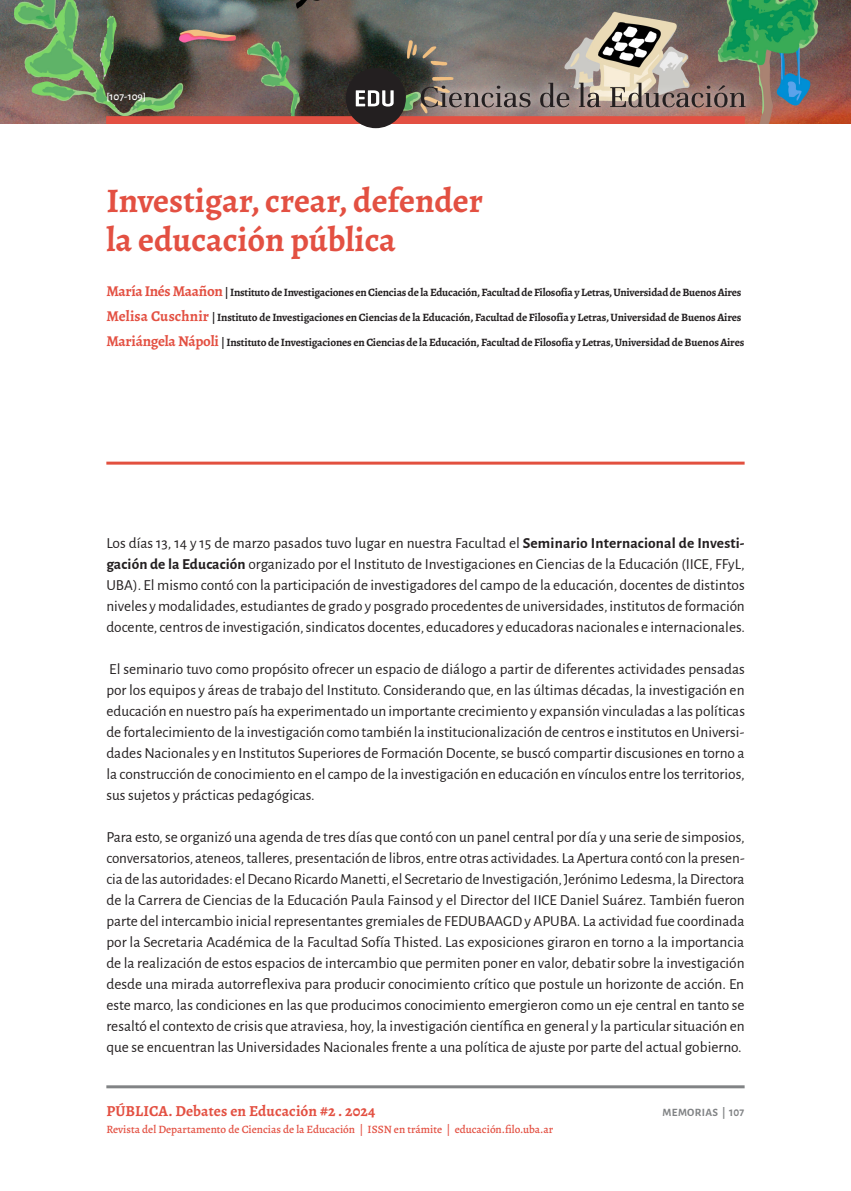
<style>
.page{position:relative;width:851px;height:1191px;background:#fff}
.page>*{position:absolute;margin:0;border:0;box-sizing:border-box;transform-origin:0 0}
.art-titulo{font:700 34.5px/39px "Alegreya";color:#e35042}
.art-texto-central{font:15.3px/21px "Alegreya Sans";color:#231f20;text-align:justify}
.t1{font:700 15.3px "Alegreya";letter-spacing:.01em;color:#e35042}
.art-autor3{font:700 11.25px "Alegreya";letter-spacing:-.015em;color:#231f20}
.art-autor{font:700 11.25px "Alegreya";letter-spacing:-.02em;color:#231f20}
.art-autor2{font:700 11.25px "Alegreya";letter-spacing:-.01em;color:#231f20}
.t2{font:500 11.25px "Alegreya";color:#e35042}
.t3{font:700 11.25px "Alegreya Sans";letter-spacing:.03em;color:#818385}
.t4{font:500 11.25px "Alegreya Sans";color:#fff}
.s1{font-size:15px;color:#e35042}
.s2{font-weight:700}
</style>
<div class="page">
<hr style="left:106px;top:1085px;width:638px;height:3px;background:#818385">
<img style="left:0;top:0;width:850px;height:123px">
<div style="left:106px;top:116px;width:638px;height:8px;background:#e35042"></div>
<div style="left:410px;top:72px;width:345px;height:46px;background:#fff;opacity:.8"></div>
<svg style="left:420px;top:83px;width:325px;height:24px;background:#90817b"></svg>
<div style="left:346px;top:68px;width:60px;height:60px;background:#231f20;border-radius:50%"></div>
<svg style="left:356px;top:90px;width:37px;height:17px"></svg>
<hr style="left:106px;top:461px;width:638px;height:3px;background:#e2503f">
<p class="t4" style="left:106px;top:88px;width:41px">[107-109]</p>
<p class="art-titulo" style="left:106px;top:180px;width:378px">Investigar, crear, defender la educación pública</p>
<p class="art-autor" style="left:106px;top:284px;width:636px"><span class="s1">María Inés Maañon</span> | Instituto de Investigaciones en Ciencias de la Educación, Facultad de Filosofía y Letras, Universidad de Buenos Aires</p>
<p class="art-autor2" style="left:106px;top:309px;width:636px"><span class="s1">Melisa Cuschnir</span> | Instituto de Investigaciones en Ciencias de la Educación, Facultad de Filosofía y Letras, Universidad de Buenos Aires</p>
<p class="art-autor3" style="left:106px;top:334px;width:639px"><span class="s1">Mariángela Nápoli</span> | Instituto de Investigaciones en Ciencias de la Educación, Facultad de Filosofía y Letras, Universidad de Buenos Aires</p>
<p class="art-texto-central" style="left:106px;top:531px;width:640px">Los días 13, 14 y 15 de marzo pasados tuvo lugar en nuestra Facultad el <span class="s2">Seminario Internacional de Investi&shy;gación de la Educación</span> organizado por el Instituto de Investigaciones en Ciencias de la Educación (IICE, FFyL, UBA). El mismo contó con la participación de investigadores del campo de la educación, docentes de distintos niveles y modalidades, estudiantes de grado y posgrado procedentes de universidades, institutos de formación docente, centros de investigación, sindicatos docentes, educadores y educadoras nacionales e internacionales.</p>
<p class="art-texto-central" style="left:106px;top:657px;width:640px">El seminario tuvo como propósito ofrecer un espacio de diálogo a partir de diferentes actividades pensadas por los equipos y áreas de trabajo del Instituto. Considerando que, en las últimas décadas, la investigación en educación en nuestro país ha experimentado un importante crecimiento y expansión vinculadas a las políticas de fortalecimiento de la investigación como también la institucionalización de centros e institutos en Universi&shy;dades Nacionales y en Institutos Superiores de Formación Docente, se buscó compartir discusiones en torno a la construcción de conocimiento en el campo de la investigación en educación en vínculos entre los territorios, sus sujetos y prácticas pedagógicas.</p>
<p class="art-texto-central" style="left:106px;top:825px;width:639px">Para esto, se organizó una agenda de tres días que contó con un panel central por día y una serie de simposios, conversatorios, ateneos, talleres, presentación de libros, entre otras actividades. La Apertura contó con la presen&shy;cia de las autoridades: el Decano Ricardo Manetti, el Secretario de Investigación, Jerónimo Ledesma, la Directora de la Carrera de Ciencias de la Educación Paula Fainsod y el Director del IICE Daniel Suárez. También fueron parte del intercambio inicial representantes gremiales de FEDUBAAGD y APUBA. La actividad fue coordinada por la Secretaria Académica de la Facultad Sofía Thisted. Las exposiciones giraron en torno a la importancia de la realización de estos espacios de intercambio que permiten poner en valor, debatir sobre la investigación desde una mirada autorreflexiva para producir conocimiento crítico que postule un horizonte de acción. En este marco, las condiciones en las que producimos conocimiento emergieron como un eje central en tanto se resaltó el contexto de crisis que atraviesa, hoy, la investigación científica en general y la particular situación en que se encuentran las Universidades Nacionales frente a una política de ajuste por parte del actual gobierno.</p>
<p class="t1" style="left:106px;top:1100px;width:270px">PÚBLICA. Debates en Educación #2 . 2024</p>
<p class="t3" style="left:662px;top:1104px;width:83px">Memorias | 107</p>
<p class="t2" style="left:106px;top:1121px;width:448px">Revista del Departamento de Ciencias de la Educación | ISSN en trámite | educación.filo.uba.ar</p>
</div>
